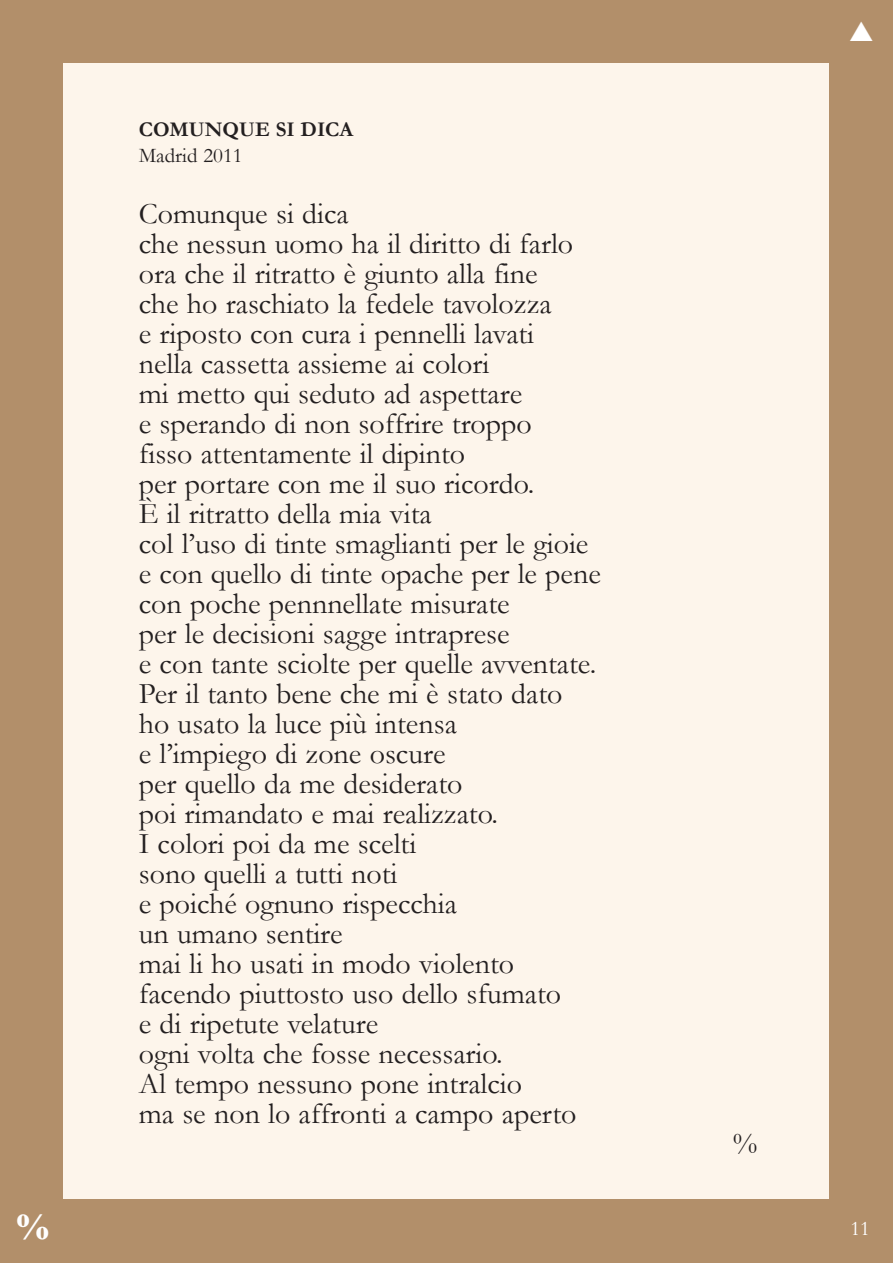
<style>
.page{position:relative;width:893px;height:1263px;background:#fff}
.page>*{position:absolute;margin:0;border:0;box-sizing:border-box;transform-origin:0 0}
.t1{font:700 36px "Times New Roman";color:#fff}
.t2{font:30px/30px "Garamond";color:#231f20}
.t3{font:700 21px "Garamond";color:#231f20}
.t4{font:21px "Garamond";color:#231f20}
.t5{font:21px "Garamond";color:#fff}
</style>
<div class="page">
<div style="left:0;top:0;width:893px;height:1263px;background:linear-gradient(to right,#b28f6a,#b28f6a)"></div>
<div style="left:64px;top:64px;width:765px;height:1135px;background:#fdf5eb"></div>
<svg style="left:850px;top:21px;width:22px;height:20px"></svg>
<p class="t3" style="left:139px;top:118px;width:216px">COMUNQUE SI DICA</p>
<p class="t4" style="left:139px;top:144px;width:105px">Madrid 2011</p>
<p class="t2" style="left:139px;top:199px;width:464px">Comunque si dica<br>che nessun uomo ha il diritto di farlo ora che il ritratto è giunto alla fine<br>che ho raschiato la fedele tavolozza<br>e riposto con cura i pennelli lavati<br>nella cassetta assieme ai colori<br>mi metto qui seduto ad aspettare<br>e sperando di non soffrire troppo<br>fisso attentamente il dipinto<br>per portare con me il suo ricordo.<br>È il ritratto della mia vita<br>col l’uso di tinte smaglianti per le gioie e con quello di tinte opache per le pene con poche pennnellate misurate<br>per le decisioni sagge intraprese<br>e con tante sciolte per quelle avventate.<br>Per il tanto bene che mi è stato dato<br>ho usato la luce più intensa<br>e l’impiego di zone oscure<br>per quello da me desiderato<br>poi rimandato e mai realizzato.<br>I colori poi da me scelti<br>sono quelli a tutti noti<br>e poiché ognuno rispecchia<br>un umano sentire<br>mai li ho usati in modo violento facendo piuttosto uso dello sfumato<br>e di ripetute velature<br>ogni volta che fosse necessario.<br>Al tempo nessuno pone intralcio<br>ma se non lo affronti a campo aperto</p>
<p class="t2" style="left:733px;top:1129px;width:26px">%</p>
<p class="t1" style="left:15px;top:1207px;width:37px">%</p>
<p class="t5" style="left:850px;top:1217px;width:21px">11</p>
</div>
